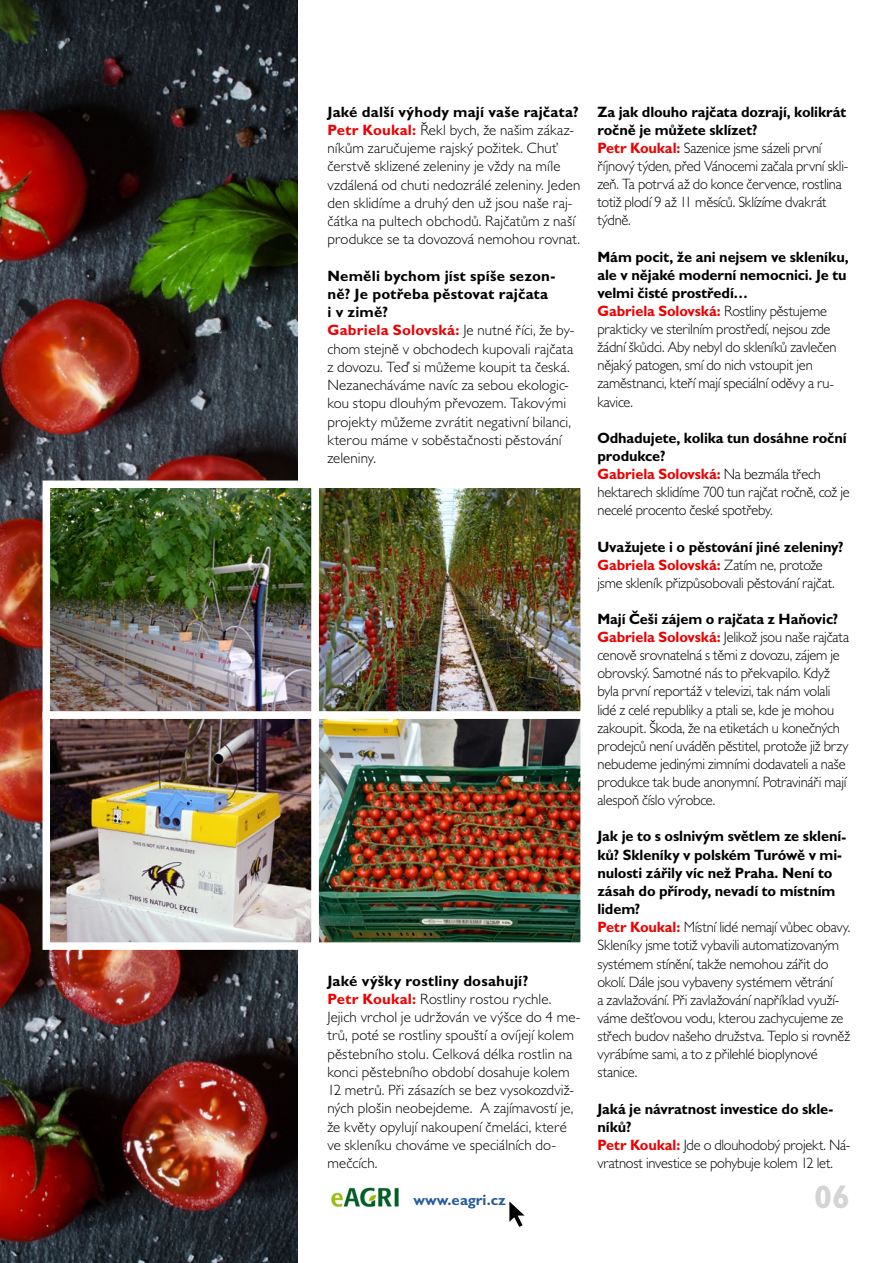
<style>
.page{position:relative;width:893px;height:1263px;background:#fff}
.page>*{position:absolute;margin:0;border:0;box-sizing:border-box;transform-origin:0 0}
.t1{font:700 32.55px "Gill Sans MT Pro";color:#d4d4d4}
.t2{font:300 15px/18.1px "Gill Sans MT Pro";letter-spacing:-.01em;color:#000}
.t3{font:700 15px "Gill Sans MT Pro";color:#275b9b}
.s1{font-weight:700}
.s2{font-weight:700;color:#ec0000}
</style>
<div class="page">
<img style="left:330px;top:1187px;width:70px;height:21px">
<svg style="left:509px;top:1201px;width:16px;height:26px"></svg>
<img style="left:0;top:0;width:298px;height:1263px">
<img style="left:52px;top:489px;width:527px;height:452px">
<div style="left:43px;top:480px;width:276px;height:239px;border:8px solid #fff"></div>
<div style="left:311px;top:480px;width:277px;height:239px;border:8px solid #fff"></div>
<div style="left:43px;top:711px;width:276px;height:239px;border:8px solid #fff"></div>
<div style="left:311px;top:711px;width:277px;height:239px;border:8px solid #fff"></div>
<p class="t2" style="left:327px;top:102px;width:255px"><span class="s1">Jaké další výhody mají vaše rajčata?<br></span><span class="s2">Petr Koukal:</span> Řekl bych, že našim zákaz&shy;níkům zaručujeme rajský požitek. Chuť čerstvě sklizené zeleniny je vždy na míle vzdálená od chuti nedozrálé zeleniny. Jeden den sklidíme a druhý den už jsou naše raj&shy;čátka na pultech obchodů. Rajčatům z naší produkce se ta dovozová nemohou rovnat.</p>
<p class="t2" style="left:327px;top:266px;width:249px"><span class="s1">Neměli bychom jíst spíše sezon&shy;ně? Je potřeba pěstovat rajčata<br>i v zimě?<br></span><span class="s2">Gabriela Solovská:</span> Je nutné říci, že by&shy;chom stejně v obchodech kupovali rajčata z dovozu. Teď si můžeme koupit ta česká.<br>Nezanecháváme navíc za sebou ekologic&shy;kou stopu dlouhým převozem. Takovými projekty můžeme zvrátit negativní bilanci, kterou máme v soběstačnosti pěstování zeleniny.</p>
<p class="t2" style="left:327px;top:971px;width:254px"><span class="s1">Jaké výšky rostliny dosahují?<br></span><span class="s2">Petr Koukal:</span> Rostliny rostou rychle.<br>Jejich vrchol je udržován ve výšce do 4 me&shy;trů, poté se rostliny spouští a ovíjejí kolem pěstebního stolu. Celková délka rostlin na konci pěstebního období dosahuje kolem 12 metrů. Při zásazích se bez vysokozdviž&shy;ných plošin neobejdeme. A zajímavostí je, že květy opylují nakoupení čmeláci, které ve skleníku chováme ve speciálních do&shy;mečcích.</p>
<p class="t2" style="left:597px;top:102px;width:252px"><span class="s1">Za jak dlouho rajčata dozrají, kolikrát ročně je můžete sklízet?<br></span><span class="s2">Petr Koukal:</span> Sazenice jsme sázeli první říjnový týden, před Vánocemi začala první skli&shy;zeň. Ta potrvá až do konce července, rostlina totiž plodí 9 až 11 měsíců. Sklízíme dvakrát týdně.</p>
<p class="t2" style="left:597px;top:247px;width:253px"><span class="s1">Mám pocit, že ani nejsem ve skleníku, ale v nějaké moderní nemocnici. Je tu velmi čisté prostředí…<br></span><span class="s2">Gabriela Solovská:</span> Rostliny pěstujeme prakticky ve sterilním prostředí, nejsou zde žádní škůdci. Aby nebyl do skleníků zavlečen nějaký patogen, smí do nich vstoupit jen zaměstnanci, kteří mají speciální oděvy a ru&shy;kavice.</p>
<p class="t2" style="left:597px;top:428px;width:254px"><span class="s1">Odhadujete, kolika tun dosáhne roční produkce?<br></span><span class="s2">Gabriela Solovská:</span> Na bezmála třech hektarech sklidíme 700 tun rajčat ročně, což je necelé procento české spotřeby.</p>
<p class="t2" style="left:597px;top:537px;width:248px"><span class="s1">Uvažujete i o pěstování jiné zeleniny?<br></span><span class="s2">Gabriela Solovská:</span> Zatím ne, protože jsme skleník přizpůsobovali pěstování rajčat.</p>
<p class="t2" style="left:597px;top:609px;width:253px"><span class="s1">Mají Češi zájem o rajčata z Haňovic?<br></span><span class="s2">Gabriela Solovská:</span> Jelikož jsou naše rajčata cenově srovnatelná s těmi z dovozu, zájem je obrovský. Samotné nás to překvapilo. Když byla první reportáž v televizi, tak nám volali lidé z celé republiky a ptali se, kde je mohou zakoupit. Škoda, že na etiketách u konečných prodejců není uváděn pěstitel, protože již brzy nebudeme jedinými zimními dodavateli a naše produkce tak bude anonymní. Potravináři mají alespoň číslo výrobce.</p>
<p class="t2" style="left:597px;top:827px;width:254px"><span class="s1">Jak je to s oslnivým světlem ze sklení&shy;ků? Skleníky v polském Turówě v mi&shy;nulosti zářily víc než Praha. Není to zásah do přírody, nevadí to místním lidem?<br></span><span class="s2">Petr Koukal:</span> Místní lidé nemají vůbec obavy.<br>Skleníky jsme totiž vybavili automatizovaným systémem stínění, takže nemohou zářit do okolí. Dále jsou vybaveny systémem větrání<br>a zavlažování. Při zavlažování například využí&shy;váme dešťovou vodu, kterou zachycujeme ze střech budov našeho družstva. Teplo si rovněž vyrábíme sami, a to z přilehlé bioplynové stanice.</p>
<p class="t2" style="left:597px;top:1099px;width:254px"><span class="s1">Jaká je návratnost investice do skle&shy;níků?<br></span><span class="s2">Petr Koukal:</span> Jde o dlouhodobý projekt. Ná&shy;vratnost investice se pohybuje kolem 12 let.</p>
<p class="t3" style="left:413px;top:1190px;width:94px">www.eagri.cz</p>
<h1 class="t1" style="left:814px;top:1176px;width:37px">06</h1>
</div>
